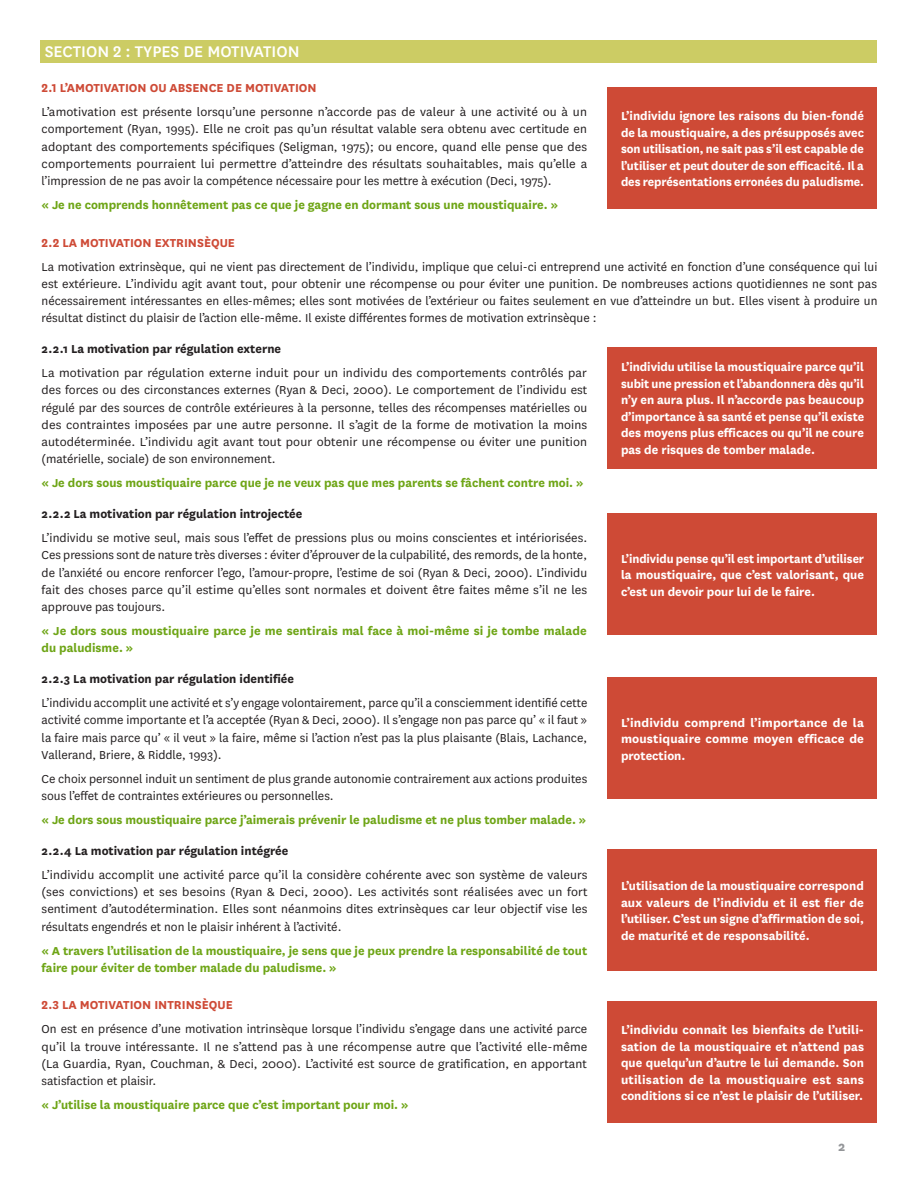
<style>
.page{position:relative;width:918px;height:1188px;background:#fff}
.page>*{position:absolute;margin:0;border:0;box-sizing:border-box;transform-origin:0 0}
.t1{font:500 18px "National";color:#fff}
.t2{font:700 15px "National";color:#939598}
.Texte_courant{font:13.5px/17.2px "National";color:#231f20;text-align:justify}
.Texte_courant-2{font:700 13.5px/16.5px "National";color:#fff;text-align:justify}
.Texte_courant-3{font:700 13.5px/17.2px "National";color:#6ea516}
.Texte_courant-4{font:700 13.5px "National";color:#231f20}
.Texte_courant-5{font:700 13.5px "National";color:#ce4a36}
</style>
<div class="page">
<div style="left:40px;top:40px;width:838px;height:23px;background:#cccc64"></div>
<div style="left:608px;top:347px;width:270px;height:121px;background:#ce4a36"></div>
<div style="left:608px;top:87px;width:270px;height:122px;background:#ce4a36"></div>
<div style="left:608px;top:514px;width:270px;height:121px;background:#ce4a36"></div>
<div style="left:608px;top:677px;width:270px;height:122px;background:#ce4a36"></div>
<div style="left:608px;top:849px;width:270px;height:122px;background:#ce4a36"></div>
<div style="left:608px;top:1001px;width:270px;height:122px;background:#ce4a36"></div>
<p class="t1" style="left:45px;top:40px;width:256px">SECTION 2 : TYPES DE MOTIVATION</p>
<p class="Texte_courant-5" style="left:42px;top:78px;width:277px">2.1 L’AMOTIVATION OU ABSENCE DE MOTIVATION</p>
<p class="Texte_courant" style="left:42px;top:103px;width:547px">L’amotivation est présente lorsqu’une personne n’accorde pas de valeur à une activité ou à un comportement (Ryan, 1995). Elle ne croit pas qu’un résultat valable sera obtenu avec certitude en adoptant des comportements spécifiques (Seligman, 1975); ou encore, quand elle pense que des comportements pourraient lui permettre d’atteindre des résultats souhaitables, mais qu’elle a l’impression de ne pas avoir la compétence nécessaire pour les mettre à exécution (Deci, 1975).</p>
<p class="Texte_courant-3" style="left:42px;top:195px;width:518px">« Je ne comprends honnêtement pas ce que je gagne en dormant sous une moustiquaire. »</p>
<p class="Texte_courant-5" style="left:42px;top:233px;width:195px">2.2 LA MOTIVATION EXTRINSÈQUE</p>
<p class="Texte_courant" style="left:42px;top:257px;width:837px">La motivation extrinsèque, qui ne vient pas directement de l’individu, implique que celui-ci entreprend une activité en fonction d’une conséquence qui lui est extérieure. L’individu agit avant tout, pour obtenir une récompense ou pour éviter une punition. De nombreuses actions quotidiennes ne sont pas nécessairement intéressantes en elles-mêmes; elles sont motivées de l’extérieur ou faites seulement en vue d’atteindre un but. Elles visent à produire un résultat distinct du plaisir de l’action elle-même. Il existe différentes formes de motivation extrinsèque :</p>
<p class="Texte_courant-4" style="left:42px;top:339px;width:241px">2.2.1 La motivation par régulation externe</p>
<p class="Texte_courant" style="left:42px;top:364px;width:547px">La motivation par régulation externe induit pour un individu des comportements contrôlés par des forces ou des circonstances externes (Ryan &amp; Deci, 2000). Le comportement de l’individu est régulé par des sources de contrôle extérieures à la personne, telles des récompenses matérielles ou des contraintes imposées par une autre personne. Il s’agit de la forme de motivation la moins autodéterminée. L’individu agit avant tout pour obtenir une récompense ou éviter une punition (matérielle, sociale) de son environnement.</p>
<p class="Texte_courant-3" style="left:42px;top:474px;width:543px">« Je dors sous moustiquaire parce que je ne veux pas que mes parents se fâchent contre moi. »</p>
<p class="Texte_courant-4" style="left:42px;top:504px;width:262px">2.2.2 La motivation par régulation introjectée</p>
<p class="Texte_courant" style="left:42px;top:529px;width:547px">L’individu se motive seul, mais sous l’effet de pressions plus ou moins conscientes et intériorisées.<br>Ces pressions sont de nature très diverses : éviter d’éprouver de la culpabilité, des remords, de la honte, de l’anxiété ou encore renforcer l’ego, l’amour-propre, l’estime de soi (Ryan &amp; Deci, 2000). L’individu fait des choses parce qu’il estime qu’elles sont normales et doivent être faites même s’il ne les approuve pas toujours.</p>
<p class="Texte_courant-3" style="left:42px;top:621px;width:547px">« Je dors sous moustiquaire parce je me sentirais mal face à moi-même si je tombe malade du paludisme. »</p>
<p class="Texte_courant-4" style="left:42px;top:669px;width:254px">2.2.3 La motivation par régulation identifiée</p>
<p class="Texte_courant" style="left:42px;top:694px;width:547px">L’individu accomplit une activité et s’y engage volontairement, parce qu’il a consciemment identifié cette activité comme importante et l’a acceptée (Ryan &amp; Deci, 2000). Il s’engage non pas parce qu’ « il faut » la faire mais parce qu’ « il veut » la faire, même si l’action n’est pas la plus plaisante (Blais, Lachance, Vallerand, Briere, &amp; Riddle, 1993).</p>
<p class="Texte_courant" style="left:42px;top:770px;width:547px">Ce choix personnel induit un sentiment de plus grande autonomie contrairement aux actions produites sous l’effet de contraintes extérieures ou personnelles.</p>
<p class="Texte_courant-3" style="left:42px;top:810px;width:546px">« Je dors sous moustiquaire parce j’aimerais prévenir le paludisme et ne plus tomber malade. »</p>
<p class="Texte_courant-4" style="left:42px;top:841px;width:248px">2.2.4 La motivation par régulation intégrée</p>
<p class="Texte_courant" style="left:42px;top:866px;width:547px">L’individu accomplit une activité parce qu’il la considère cohérente avec son système de valeurs (ses convictions) et ses besoins (Ryan &amp; Deci, 2000). Les activités sont réalisées avec un fort sentiment d’autodétermination. Elles sont néanmoins dites extrinsèques car leur objectif vise les résultats engendrés et non le plaisir inhérent à l’activité.</p>
<p class="Texte_courant-3" style="left:42px;top:941px;width:547px">« A travers l’utilisation de la moustiquaire, je sens que je peux prendre la responsabilité de tout faire pour éviter de tomber malade du paludisme. »</p>
<p class="Texte_courant-5" style="left:42px;top:996px;width:193px">2.3 LA MOTIVATION INTRINSÈQUE</p>
<p class="Texte_courant" style="left:42px;top:1020px;width:547px">On est en présence d’une motivation intrinsèque lorsque l’individu s’engage dans une activité parce qu’il la trouve intéressante. Il ne s’attend pas à une récompense autre que l’activité elle-même (La Guardia, Ryan, Couchman, &amp; Deci, 2000). L’activité est source de gratification, en apportant satisfaction et plaisir.</p>
<p class="Texte_courant-3" style="left:42px;top:1095px;width:369px">« J’utilise la moustiquaire parce que c’est important pour moi. »</p>
<p class="Texte_courant-2" style="left:621px;top:107px;width:245px">L’individu ignore les raisons du bien-fondé de la moustiquaire, a des présupposés avec son utilisation, ne sait pas s’il est capable de l’utiliser et peut douter de son efficacité. Il a des représentations erronées du paludisme.</p>
<p class="Texte_courant-2" style="left:621px;top:358px;width:245px">L’individu utilise la moustiquaire parce qu’il subit une pression et l’abandonnera dès qu’il n’y en aura plus. Il n’accorde pas beaucoup d’importance à sa santé et pense qu’il existe des moyens plus efficaces ou qu’il ne coure pas de risques de tomber malade.</p>
<p class="Texte_courant-2" style="left:621px;top:549px;width:245px">L’individu pense qu’il est important d’utiliser la moustiquaire, que c’est valorisant, que c’est un devoir pour lui de le faire.</p>
<p class="Texte_courant-2" style="left:621px;top:713px;width:245px">L’individu comprend l’importance de la moustiquaire comme moyen efficace de protection.</p>
<p class="Texte_courant-2" style="left:621px;top:877px;width:245px">L’utilisation de la moustiquaire correspond aux valeurs de l’individu et il est fier de l’utiliser. C’est un signe d’affirmation de soi, de maturité et de responsabilité.</p>
<p class="Texte_courant-2" style="left:621px;top:1021px;width:245px">L’individu connait les bienfaits de l’utili&shy;sation de la moustiquaire et n’attend pas que quelqu’un d’autre le lui demande. Son utilisation de la moustiquaire est sans conditions si ce n’est le plaisir de l’utiliser.</p>
<p class="t2" style="left:838px;top:1135px;width:9px">2</p>
</div>
